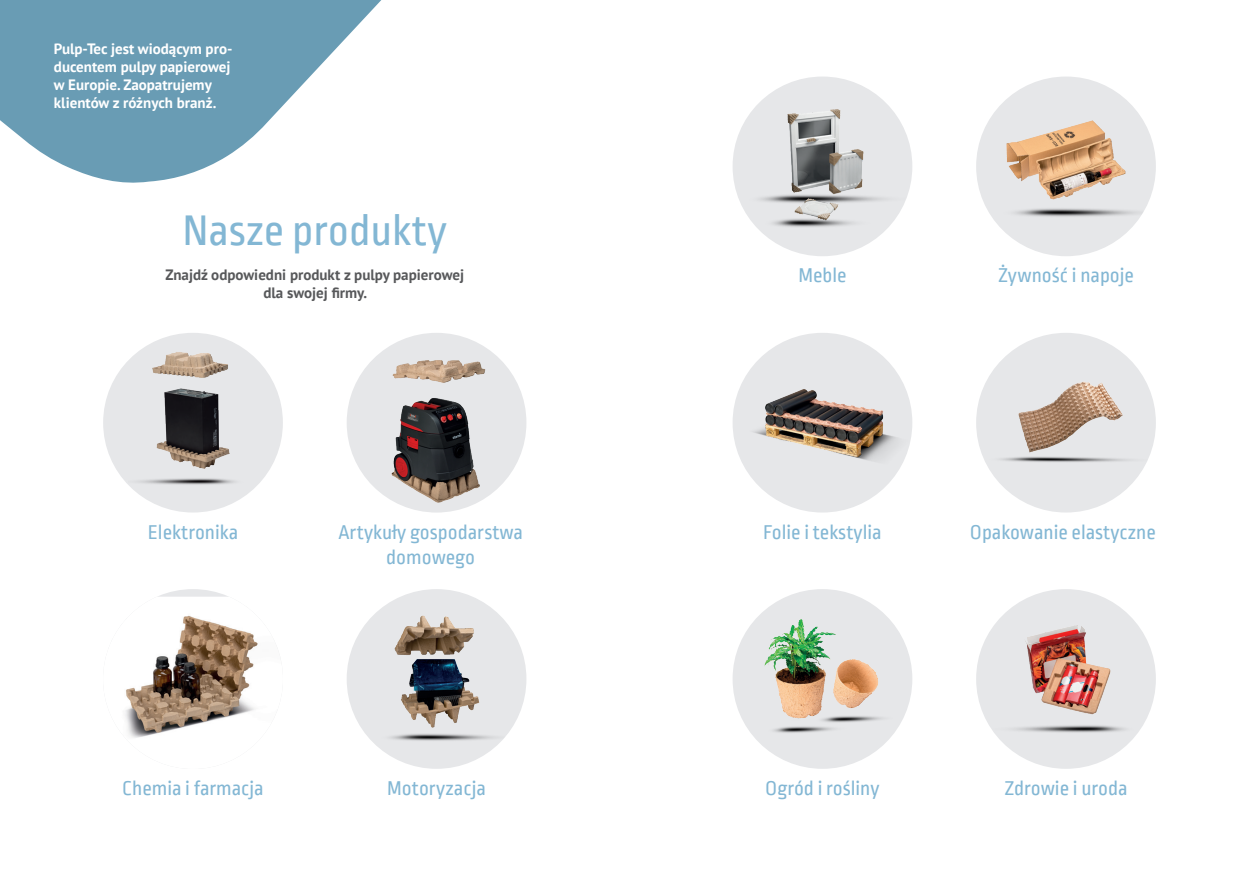
<style>
.page{position:relative;width:1259px;height:893px;background:#fff}
.page>*{position:absolute;margin:0;border:0;box-sizing:border-box;transform-origin:0 0}
.t1{font:45px "Ropa Sans";color:#83b7d4}
.t2{font:21px "Ropa Sans";color:#83b7d4}
.t3{font:700 15px/18px "PT Sans";color:#fff}
.t4{font:700 15px/18px "PT Sans";color:#57585a;text-align:center}
</style>
<div class="page">
<div style="left:103px;top:333px;width:180px;height:179px;background:#e6e7e9;border-radius:50%"></div>
<img style="left:134px;top:333px;width:118px;height:179px">
<img style="left:347px;top:333px;width:179px;height:179px;border-radius:90px">
<div style="left:732px;top:77px;width:180px;height:179px;background:#e6e7e9;border-radius:50%"></div>
<img style="left:732px;top:88px;width:180px;height:152px">
<img style="left:125px;top:615px;width:133px;height:123px">
<div style="left:732px;top:333px;width:180px;height:179px;background:#e6e7e9;border-radius:50%"></div>
<img style="left:732px;top:360px;width:180px;height:130px">
<div style="left:732px;top:589px;width:180px;height:180px;background:#e6e7e9;border-radius:50%"></div>
<img style="left:742px;top:596px;width:160px;height:160px">
<div style="left:347px;top:589px;width:179px;height:180px;background:#e6e7e9;border-radius:50%"></div>
<img style="left:364px;top:597px;width:142px;height:164px">
<div style="left:976px;top:77px;width:180px;height:179px;background:#e6e7e9;border-radius:50%"></div>
<img style="left:976px;top:94px;width:180px;height:145px">
<div style="left:976px;top:589px;width:180px;height:180px;background:#e6e7e9;border-radius:50%"></div>
<img style="left:992px;top:601px;width:146px;height:146px">
<img style="left:976px;top:333px;width:180px;height:179px">
<svg style="left:0;top:0;width:382px;height:183px;fill:#699cb4"></svg>
<p class="t3" style="left:54px;top:39px;width:180px">Pulp-Tec jest wiodącym pro&shy;ducentem pulpy papierowej w Europie. Zaopatrujemy klientów z różnych branż.</p>
<h1 class="t1" style="left:182px;top:206px;width:266px">Nasze produkty</h1>
<p class="t4" style="left:165px;top:266px;width:300px">Znajdź odpowiedni produkt z pulpy papierowej dla swojej firmy.</p>
<p class="t2" style="left:798px;top:264px;width:50px">Meble</p>
<p class="t2" style="left:998px;top:264px;width:137px">Żywność i napoje</p>
<p class="t2" style="left:148px;top:520px;width:92px">Elektronika</p>
<p class="t2" style="left:338px;top:520px;width:186px">Artykuły gospodarstwa</p>
<p class="t2" style="left:970px;top:520px;width:187px">Opakowanie elastyczne</p>
<p class="t2" style="left:386px;top:546px;width:90px">domowego</p>
<p class="t2" style="left:763px;top:520px;width:120px">Folie i tekstylia</p>
<p class="t2" style="left:122px;top:777px;width:143px">Chemia i farmacja</p>
<p class="t2" style="left:387px;top:777px;width:100px">Motoryzacja</p>
<p class="t2" style="left:765px;top:777px;width:116px">Ogród i rośliny</p>
<p class="t2" style="left:1004px;top:777px;width:124px">Zdrowie i uroda</p>
</div>
